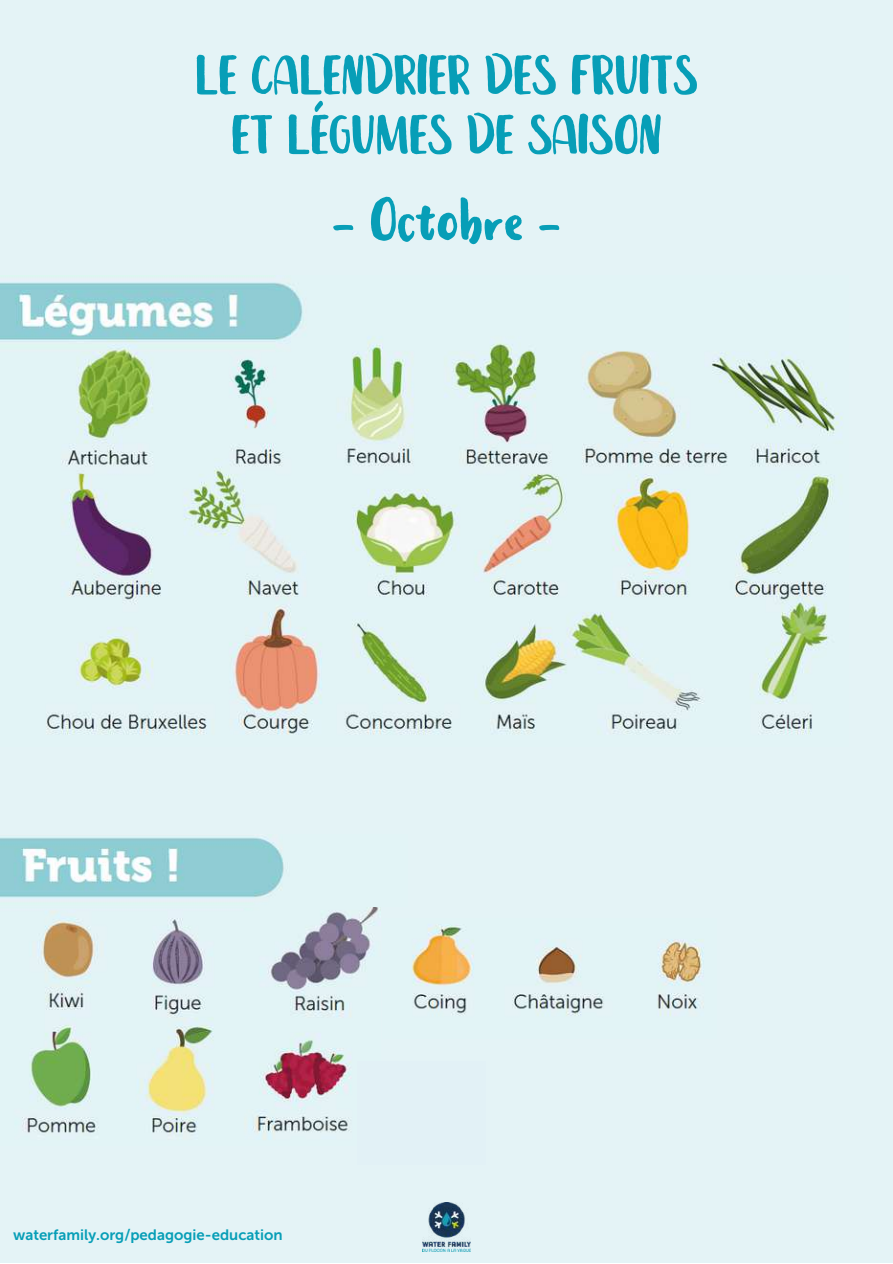
<style>
.page{position:relative;width:893px;height:1264px;background:#fff}
.page>*{position:absolute;margin:0;border:0;box-sizing:border-box;transform-origin:0 0}
.t1{font:60px "Leira";color:#079eb7}
.t2{font:54px/59.6px "Leira";color:#079eb7;text-align:center}
.t3{font:15px "Museo Sans 700";color:#079eb7}
</style>
<div class="page">
<div style="left:0;top:0;width:892px;height:1262px;background:#e4f3f6"></div>
<img style="left:0;top:282px;width:843px;height:453px">
<img style="left:422px;top:1202px;width:48px;height:49px">
<img style="left:22px;top:907px;width:357px;height:232px">
<div style="left:357px;top:1060px;width:128px;height:104px;background:#e2f1f6"></div>
<img style="left:412px;top:925px;width:292px;height:91px">
<img style="left:0;top:837px;width:284px;height:61px">
<p class="t2" style="left:195px;top:49px;width:504px">LE CALENDRIER DES FRUITS<br>ET LÉGUMES DE SAISON</p>
<p class="t1" style="left:333px;top:179px;width:228px">- Octobre -</p>
<p class="t3" style="left:13px;top:1225px;width:271px">waterfamily.org/pedagogie-education</p>
</div>
